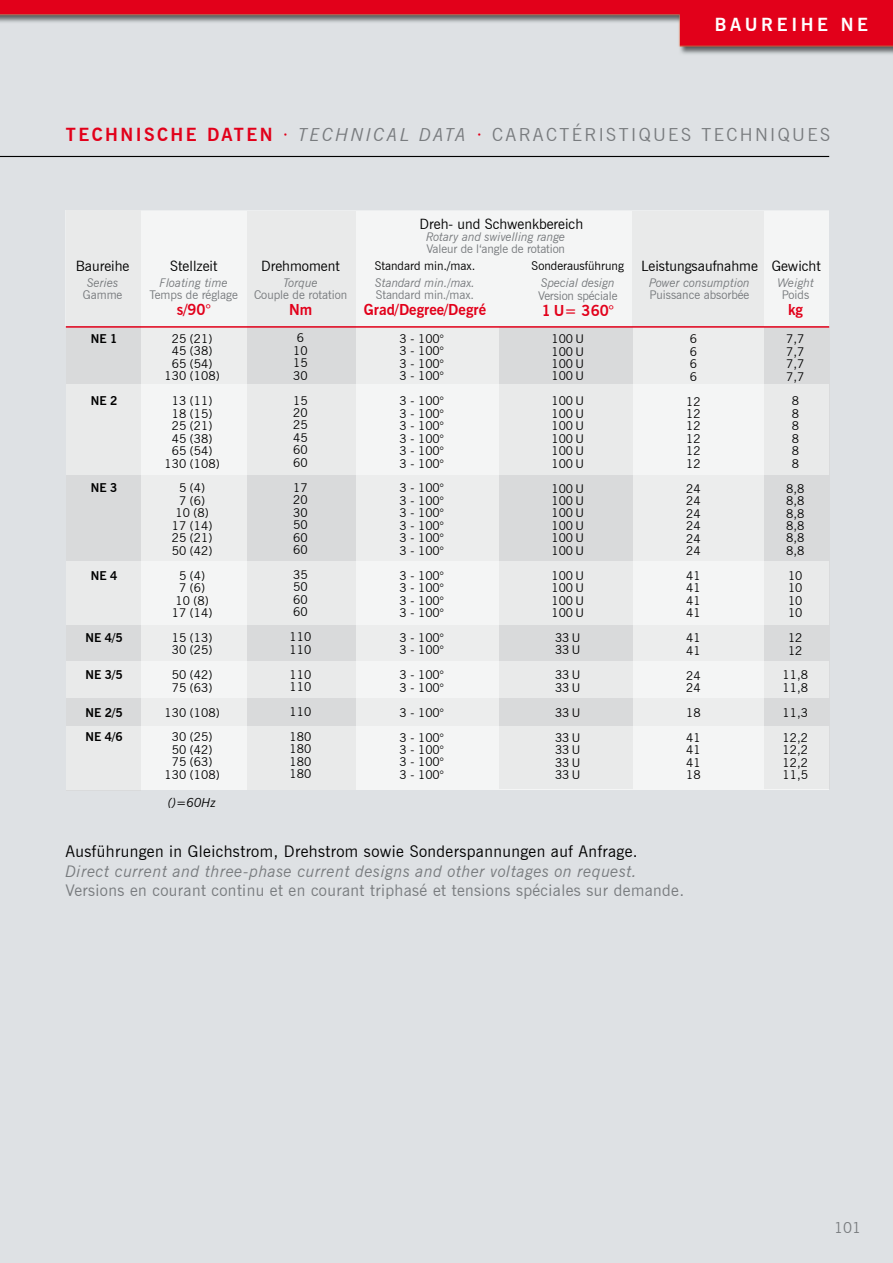
<style>
.page{position:relative;width:893px;height:1263px;background:#dee1e4}
.page>*{position:absolute;margin:0;border:0;box-sizing:border-box;transform-origin:0 0}
.t1{font:18px "News Gothic BT";letter-spacing:.135em;color:#787b7e}
.t2{font:700 18px "News Gothic BT";color:#fff}
.t3{font:700 18px "News Gothic BT";color:#e2001a}
.t4{font:16.05px "News Gothic BT";letter-spacing:.025em;color:#787b7e}
.t5{font:16.05px "News Gothic BT";letter-spacing:.025em;color:#000}
.t6{font:italic 16.05px "News Gothic BT";letter-spacing:.025em;color:#787b7e}
.t7{font:700 15px "News Gothic BT";color:#e2001a}
.t8{font:15px "News Gothic BT";color:#787b7e}
.t9{font:14.25px "News Gothic BT";color:#000}
.t10{font:italic 12.45px "News Gothic BT";color:#000}
.t11{font:12px/12.5px "News Gothic BT";color:#000;text-align:justify}
.t12{font:12px "News Gothic BT";letter-spacing:-.005em;color:#787b7e}
.t13{font:italic 12px "News Gothic BT";letter-spacing:-.01em;color:#787b7e}
.t14{font:700 12px/24.9px "News Gothic BT";color:#000}
.s1{font-weight:700;color:#e2001a}
.s2{color:#e2001a}
.s3{font-style:italic}
.s4{font-style:italic;color:#e2001a}
</style>
<div class="page">
<div style="left:67px;top:211px;width:762px;height:578px;background:#eceded"></div>
<div style="left:764px;top:328px;width:65px;height:461px;background:#d9dadb"></div>
<div style="left:66px;top:210px;width:74px;height:580px;background:#d9dadb"></div>
<div style="left:247px;top:211px;width:108px;height:578px;background:#d9dadb"></div>
<div style="left:499px;top:327px;width:134px;height:462px;background:#d9dadb"></div>
<div style="left:66px;top:210px;width:763px;height:116px;background:#f4f5f5"></div>
<div style="left:67px;top:385px;width:762px;height:90px;background:#e9eaea"></div>
<div style="left:67px;top:561px;width:762px;height:63px;background:#f4f5f5"></div>
<hr style="left:66px;top:326px;width:763px;height:2px;background:#e2001a">
<div style="left:67px;top:661px;width:762px;height:36px;background:#e9eaea"></div>
<div style="left:67px;top:726px;width:762px;height:63px;background:#f4f5f5"></div>
<hr style="left:0;top:156px;width:829px;height:1px;background:#000">
<h1 class="t2" style="left:715px;top:13px;width:30px">BAUREI</h1>
<h1 class="t2" style="left:801px;top:13px;width:69px">HE NE</h1>
<h1 class="t3" style="left:66px;top:124px;width:14px">TEC</h1>
<h1 class="t3" style="left:105px;top:124px;width:42px">HNISC</h1>
<h1 class="t1" style="left:171px;top:124px;width:661px"><span class="s1">HE DATEN</span> <span class="s2">·</span> <span class="s3">TECHNICAL DATA</span> <span class="s4">·</span> CARACTÉRISTIQUES TECHN IQUES</h1>
<p class="t9" style="left:419px;top:216px;width:165px">Dreh- und Schwenkbereich</p>
<p class="t9" style="left:76px;top:257px;width:55px">Baureihe</p>
<p class="t9" style="left:170px;top:257px;width:49px">Stellzeit</p>
<p class="t9" style="left:261px;top:257px;width:80px">Drehmoment</p>
<p class="t13" style="left:87px;top:275px;width:33px">Series</p>
<p class="t12" style="left:83px;top:287px;width:41px">Gamme</p>
<p class="t14" style="left:91px;top:326px;width:28px">NE 1</p>
<p class="t14" style="left:91px;top:388px;width:28px">NE 2</p>
<p class="t14" style="left:91px;top:476px;width:28px">NE 3</p>
<p class="t14" style="left:91px;top:563px;width:28px">NE 4</p>
<p class="t14" style="left:85px;top:625px;width:39px">N E 4/5</p>
<p class="t14" style="left:85px;top:662px;width:39px">N E 3/5</p>
<p class="t14" style="left:85px;top:700px;width:39px">N E 2/5<br>N E 4/6</p>
<p class="t13" style="left:159px;top:275px;width:70px">Floating time</p>
<p class="t12" style="left:149px;top:287px;width:90px">Temps de réglage</p>
<p class="t7" style="left:177px;top:301px;width:35px">S/90°</p>
<p class="t11" style="left:165px;top:332px;width:57px;text-align:center">25 (21)<br>45 (38)<br>65 (54)<br>130 (108)</p>
<p class="t11" style="left:165px;top:395px;width:57px;text-align:center">13 (11)<br>18 (15)<br>25 (21)<br>45 (38)<br>65 (54)<br>130 (108)</p>
<p class="t11" style="left:172px;top:482px;width:42px;text-align:center">5 (4)<br>7 (6)<br>10 (8)<br>17 (14)<br>25 (21)<br>50 (42)</p>
<p class="t11" style="left:172px;top:569px;width:42px;text-align:center">5 (4)<br>7 (6)<br>10 (8)<br>17 (14)</p>
<p class="t11" style="left:172px;top:631px;width:42px">15 (13)<br>30 (25)</p>
<p class="t11" style="left:172px;top:669px;width:42px">50 (42)<br>75 (63)</p>
<p class="t11" style="left:165px;top:700px;width:57px;line-height:24.9px;text-align:center">130 (108)<br>30 (25)</p>
<p class="t11" style="left:165px;top:743px;width:57px;text-align:center">50 (42)<br>75 (63)<br>130 (108)</p>
<p class="t10" style="left:168px;top:795px;width:50px">()=60Hz</p>
<p class="t13" style="left:283px;top:275px;width:36px">Torque</p>
<p class="t12" style="left:254px;top:287px;width:95px">Couple de rotation</p>
<p class="t7" style="left:289px;top:301px;width:25px">NM</p>
<p class="t11" style="left:293px;top:332px;width:16px;text-align:center">6<br>10<br>15<br>30</p>
<p class="t11" style="left:293px;top:394px;width:16px">15<br>20<br>25<br>45<br>60<br>60</p>
<p class="t11" style="left:293px;top:481px;width:16px">17<br>20<br>30<br>50<br>60<br>60</p>
<p class="t11" style="left:293px;top:568px;width:16px">35<br>50<br>60<br>60</p>
<p class="t11" style="left:290px;top:631px;width:23px">110<br>110</p>
<p class="t11" style="left:290px;top:668px;width:23px">110<br>110</p>
<p class="t11" style="left:290px;top:699px;width:23px;line-height:24.9px">110<br>180</p>
<p class="t11" style="left:290px;top:743px;width:23px">180<br>180<br>180</p>
<p class="t13" style="left:426px;top:229px;width:141px">Rotary and swivelling range</p>
<p class="t12" style="left:426px;top:241px;width:140px">Valeur de l‘angle de rotation</p>
<p class="t11" style="left:375px;top:260px;width:102px">Standard min./max.</p>
<p class="t13" style="left:375px;top:275px;width:102px">Standard min./max.</p>
<p class="t12" style="left:376px;top:287px;width:100px">Standard min./max.</p>
<p class="t7" style="left:364px;top:301px;width:124px">GRAD/DEGREE/DEGRÉ</p>
<p class="t11" style="left:400px;top:332px;width:46px">3 - 100° 3 - 100° 3 - 100° 3 - 100°</p>
<p class="t11" style="left:400px;top:395px;width:46px">3 - 100° 3 - 100° 3 - 100° 3 - 100° 3 - 100° 3 - 100°</p>
<p class="t11" style="left:400px;top:482px;width:46px">3 - 100° 3 - 100° 3 - 100° 3 - 100° 3 - 100° 3 - 100°</p>
<p class="t11" style="left:400px;top:569px;width:46px">3 - 100° 3 - 100° 3 - 100° 3 - 100°</p>
<p class="t11" style="left:400px;top:631px;width:46px">3 - 100°<br>3 - 100°</p>
<p class="t11" style="left:400px;top:669px;width:46px">3 - 100°<br>3 - 100°</p>
<p class="t11" style="left:400px;top:700px;width:46px;line-height:24.9px">3 - 100°<br>3 - 100°</p>
<p class="t11" style="left:400px;top:743px;width:46px">3 - 100° 3 - 100° 3 - 100°</p>
<p class="t11" style="left:532px;top:260px;width:94px">Sonderausführung</p>
<p class="t13" style="left:541px;top:275px;width:76px">Special design</p>
<p class="t12" style="left:538px;top:289px;width:81px">Version spéciale</p>
<p class="t7" style="left:542px;top:301px;width:74px">1 U= 360°</p>
<p class="t11" style="left:551px;top:332px;width:32px">100 U 100 U 100 U 100 U</p>
<p class="t11" style="left:551px;top:395px;width:32px">100 U 100 U 100 U 100 U 100 U 100 U</p>
<p class="t11" style="left:551px;top:482px;width:32px">100 U 100 U 100 U 100 U 100 U 100 U</p>
<p class="t11" style="left:551px;top:569px;width:32px">100 U 100 U 100 U 100 U</p>
<p class="t11" style="left:555px;top:631px;width:25px">33 U<br>33 U</p>
<p class="t11" style="left:555px;top:669px;width:25px">33 U<br>33 U</p>
<p class="t11" style="left:555px;top:700px;width:25px;line-height:24.9px">33 U<br>33 U</p>
<p class="t11" style="left:555px;top:743px;width:25px">33 U 33 U 33 U</p>
<p class="t9" style="left:641px;top:257px;width:118px">Leistungsaufnahme</p>
<p class="t13" style="left:649px;top:275px;width:102px">Power consumption</p>
<p class="t12" style="left:650px;top:287px;width:101px">Puissance absorbée</p>
<p class="t11" style="left:690px;top:333px;width:9px">6<br>6<br>6<br>6</p>
<p class="t11" style="left:686px;top:395px;width:16px">12<br>12<br>12<br>12<br>12<br>12</p>
<p class="t11" style="left:686px;top:482px;width:16px">24<br>24<br>24<br>24<br>24<br>24</p>
<p class="t11" style="left:686px;top:569px;width:16px">41<br>41<br>41<br>41</p>
<p class="t11" style="left:686px;top:631px;width:16px">41<br>41</p>
<p class="t11" style="left:686px;top:669px;width:16px">24<br>24</p>
<p class="t11" style="left:686px;top:700px;width:16px;line-height:24.9px">18<br>41</p>
<p class="t11" style="left:686px;top:744px;width:16px">41<br>41<br>18</p>
<p class="t9" style="left:772px;top:257px;width:51px">Gewicht</p>
<p class="t13" style="left:777px;top:275px;width:39px">Weight</p>
<p class="t12" style="left:782px;top:287px;width:29px">Poids</p>
<p class="t7" style="left:788px;top:301px;width:16px">KG</p>
<p class="t11" style="left:786px;top:333px;width:20px">7,7<br>7,7<br>7,7<br>7,7</p>
<p class="t11" style="left:792px;top:395px;width:9px">8<br>8<br>8<br>8<br>8<br>8</p>
<p class="t11" style="left:786px;top:482px;width:20px">8,8<br>8,8<br>8,8<br>8,8<br>8,8<br>8,8</p>
<p class="t11" style="left:788px;top:569px;width:16px">10<br>10<br>10<br>10</p>
<p class="t11" style="left:788px;top:631px;width:16px">12<br>12</p>
<p class="t11" style="left:783px;top:669px;width:27px">11,8<br>11,8</p>
<p class="t11" style="left:783px;top:700px;width:27px;line-height:24.9px">11,3<br>12,2</p>
<p class="t11" style="left:783px;top:743px;width:27px">12,2<br>12,2<br>11,5</p>
<h2 class="t5" style="left:65px;top:842px;width:574px">Ausführungen in Gleichstrom, Drehstrom sowie Sonderspannungen auf Anfrage.</h2>
<h2 class="t6" style="left:65px;top:861px;width:573px">Direct current and three-phase current designs and other voltages on request.</h2>
<h2 class="t4" style="left:65px;top:880px;width:620px">Versions en courant continu et en courant triphasé et tensions spéciales sur demande.</h2>
<p class="t8" style="left:834px;top:1219px;width:29px">101</p>
</div>
